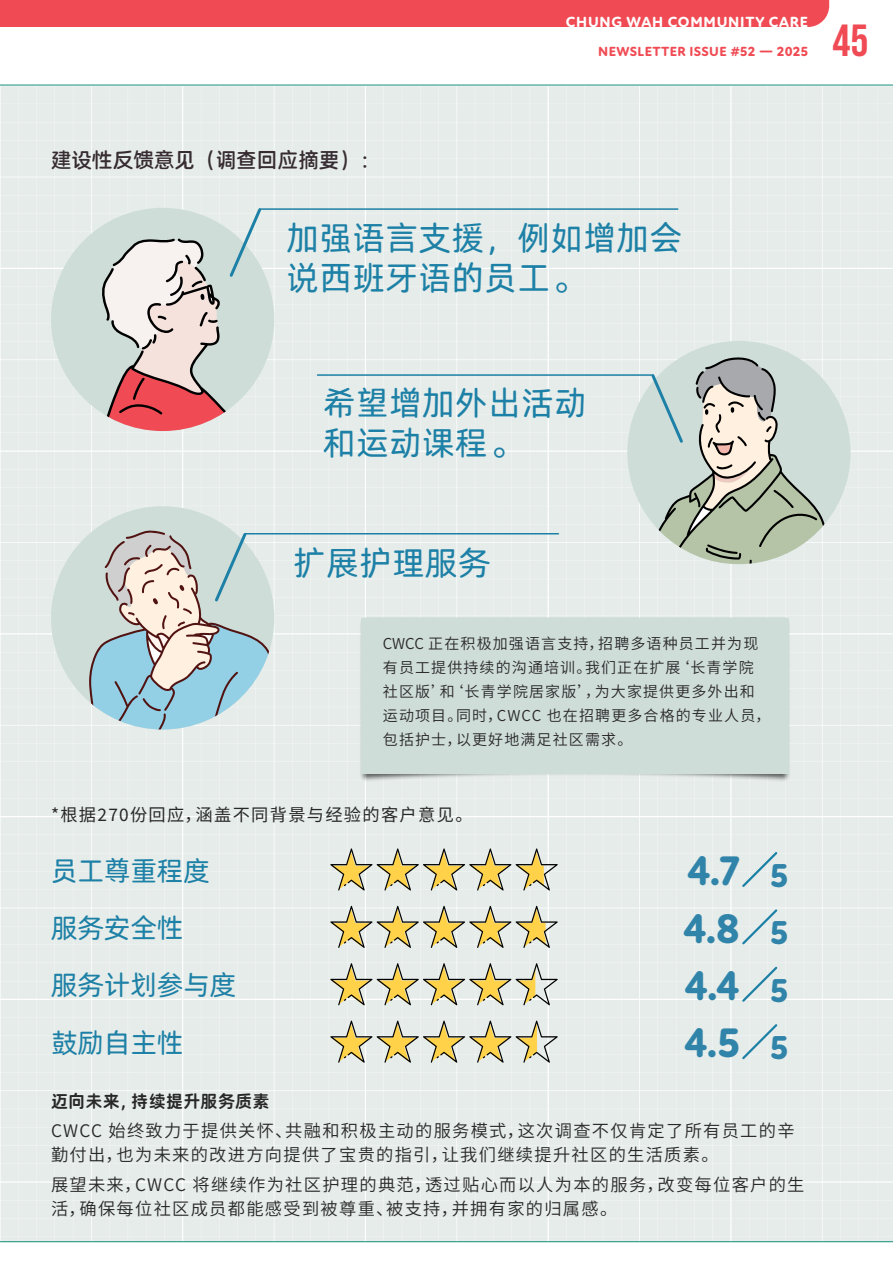
<style>
.page{position:relative;width:893px;height:1263px;background:#fff}
.page>*{position:absolute;margin:0;border:0;box-sizing:border-box;transform-origin:0 0}
.t1{font:45px "Bebas Neue";color:#f04b54}
.t2{font:800 42px "New Atten Round";color:#3184a9}
.t3{font:33px/39.6px "Hello Font ID Dian Yuan 55";color:#1d80a6}
.t4{font:27px "Hello Font ID Dian Yuan 55";letter-spacing:-.02em;color:#1d80a6}
.t5{font:21px "Hello Font ID Dian Yuan 65";letter-spacing:-.02em;color:#372c31}
.t6{font:17.25px/24px "Source Han Sans CN";letter-spacing:.075em;color:#292829}
.t7{font:17.25px "Source Han Sans CN";letter-spacing:.075em;color:#292829}
.t8{font:17.25px "Hello Font ID Dian Yuan 75";letter-spacing:.005em;color:#292829}
.t9{font:15px/24px "Source Han Sans CN";letter-spacing:.075em;color:#292829}
.t10{font:800 15px "New Atten Round";letter-spacing:.05em;color:#fff}
.t11{font:800 13.5px "New Atten Round";letter-spacing:.025em;color:#f04b54}
.s1{font-size:33.75px}
</style>
<div class="page">
<div style="left:0;top:85px;width:893px;height:1157px;background:#e5ece9"></div>
<svg style="left:330px;top:1020px;width:228px;height:43px"></svg>
<svg style="left:740px;top:1022px;width:39px;height:39px"></svg>
<svg style="left:330px;top:848px;width:228px;height:42px"></svg>
<svg style="left:740px;top:850px;width:39px;height:39px"></svg>
<svg style="left:330px;top:906px;width:228px;height:42px"></svg>
<svg style="left:740px;top:907px;width:39px;height:39px"></svg>
<svg style="left:330px;top:963px;width:228px;height:42px"></svg>
<svg style="left:740px;top:965px;width:39px;height:39px"></svg>
<div style="left:627px;top:341px;width:223px;height:223px;background:#cfddd9;border-radius:50%"></div>
<div style="left:51px;top:208px;width:223px;height:223px;background:#cfddd9;border-radius:50%"></div>
<div style="left:51px;top:506px;width:223px;height:223px;background:#cfddd9;border-radius:50%"></div>
<svg style="left:101px;top:206px;width:163px;height:225px"></svg>
<hr style="left:260px;top:208px;width:418px;height:2px;background:#1d80a6">
<svg style="left:647px;top:356px;width:181px;height:208px"></svg>
<hr style="left:318px;top:374px;width:335px;height:2px;background:#1d80a6">
<svg style="left:68px;top:530px;width:205px;height:199px"></svg>
<hr style="left:245px;top:533px;width:313px;height:1px;background:#1d80a6">
<div style="left:359px;top:617px;width:431px;height:165px;background:#000;opacity:.75"></div>
<div style="left:361px;top:618px;width:427px;height:155px;background:#cfddd9"></div>
<div style="left:0;top:0;width:829px;height:27px;background:#f04b54"></div>
<p class="t10" style="left:566px;top:13px;width:244px">CHUNG WAH COMMUNITY CARE</p>
<p class="t11" style="left:598px;top:43px;width:211px">NEWSLETTER ISSUE #52 — 2025</p>
<h1 class="t1" style="left:833px;top:15px;width:37px">45</h1>
<p class="t5" style="left:51px;top:146px;width:331px">建设性反馈意见（调查回应摘要）：</p>
<h3 class="t3" style="left:286px;top:218px;width:397px">加强语言支援，例如增加会说西班牙语的员工。</h3>
<h3 class="t3" style="left:323px;top:383px;width:266px">希望增加外出活动和运动课程。</h3>
<h3 class="t3" style="left:293px;top:542px;width:199px">扩展护理服务</h3>
<p class="t9" style="left:383px;top:632px;width:389px">CWCC 正在积极加强语言支持，招聘多语种员工并为现有员工提供持续的沟通培训。我们正在扩展‘长青学院社区版’和‘长青学院居家版’，为大家提供更多外出和运动项目。同时，CWCC 也在招聘更多合格的专业人员，包括护士，以更好地满足社区需求。</p>
<p class="t7" style="left:51px;top:805px;width:423px">*根据270份回应，涵盖不同背景与经验的客户意见。</p>
<h3 class="t4" style="left:51px;top:853px;width:161px">员工尊重程度</h3>
<h2 class="t2" style="left:687px;top:846px;width:103px">4.7 <span class="s1">5</span></h2>
<h3 class="t4" style="left:51px;top:911px;width:134px">服务安全性</h3>
<h2 class="t2" style="left:683px;top:903px;width:107px">4.8 <span class="s1">5</span></h2>
<h3 class="t4" style="left:51px;top:968px;width:187px">服务计划参与度</h3>
<h2 class="t2" style="left:685px;top:961px;width:105px">4.4 <span class="s1">5</span></h2>
<h3 class="t4" style="left:51px;top:1026px;width:134px">鼓励自主性</h3>
<h2 class="t2" style="left:684px;top:1018px;width:106px">4.5 <span class="s1">5</span></h2>
<p class="t8" style="left:51px;top:1090px;width:220px">迈向未来，持续提升服务质素</p>
<p class="t6" style="left:51px;top:1119px;width:745px">CWCC 始终致力于提供关怀、共融和积极主动的服务模式，这次调查不仅肯定了所有员工的辛勤付出，也为未来的改进方向提供了宝贵的指引，让我们继续提升社区的生活质素。</p>
<p class="t6" style="left:51px;top:1173px;width:755px">展望未来，CWCC 将继续作为社区护理的典范，透过贴心而以人为本的服务，改变每位客户的生活，确保每位社区成员都能感受到被尊重、被支持，并拥有家的归属感。</p>
</div>
